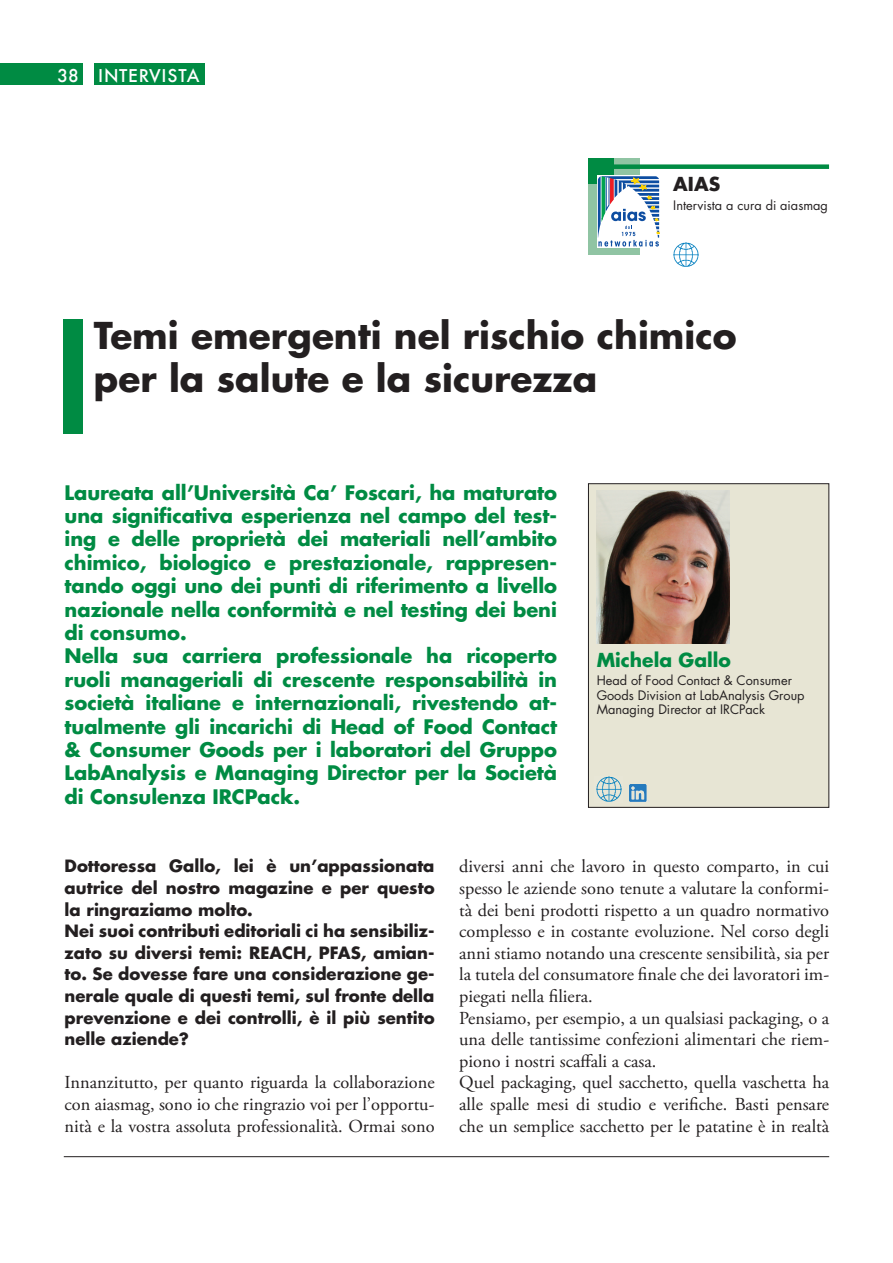
<style>
.page{position:relative;width:893px;height:1263px;background:#fff}
.page>*{position:absolute;margin:0;border:0;box-sizing:border-box;transform-origin:0 0}
.t1{font:700 36px/43.2px "Futura Std";color:#231f20}
.t2{font:700 19.5px/23.4px "Futura Std";letter-spacing:-.005em;color:#008b43}
.t3{font:700 18.75px "Futura Std";color:#008b43}
.t4{font:700 18.75px "Futura Std";color:#231f20}
.t5{font:18.3px/21.6px "Adobe Garamond Pro";color:#231f20;text-align:justify}
.t6{font:500 17.25px "Futura";letter-spacing:.04em;color:#fff}
.t7{font:700 16.5px/21.6px "Futura Std";color:#231f20}
.t8{font:12.75px/14.2px "Futura Std";color:#231f20}
</style>
<div class="page">
<hr style="left:64px;top:1156px;width:765px;height:1px;background:#231f20">
<div style="left:0;top:64px;width:83px;height:21px;background:#008b43"></div>
<div style="left:94px;top:64px;width:111px;height:21px;background:#008b43"></div>
<div style="left:64px;top:319px;width:19px;height:115px;background:#008b43"></div>
<div style="left:588px;top:158px;width:51px;height:97px;background:#90c4a3"></div>
<div style="left:588px;top:158px;width:26px;height:26px;background:#008b43"></div>
<svg style="left:597px;top:175px;width:63px;height:72px"></svg>
<svg style="left:598px;top:176px;width:61px;height:71px"></svg>
<div style="left:588px;top:164px;width:241px;height:5px;background:#008b43"></div>
<div style="left:588px;top:484px;width:241px;height:323px;background:#e7e5d4"></div>
<div style="left:588px;top:483px;width:241px;height:324px;border:1px solid #231f20"></div>
<img style="left:597px;top:490px;width:132px;height:153px">
<img style="left:673px;top:242px;width:26px;height:25px">
<img style="left:596px;top:776px;width:26px;height:26px">
<img style="left:629px;top:784px;width:20px;height:17px">
<p class="t6" style="left:57px;top:63px;width:144px">38 INTERVISTA</p>
<p class="t4" style="left:673px;top:171px;width:48px">AIAS</p>
<p class="t8" style="left:673px;top:198px;width:156px">Intervista a cura di aiasmag</p>
<h1 class="t1" style="left:94px;top:313px;width:644px">Temi emergenti nel rischio chimico per la salute e la sicurezza</h1>
<p class="t2" style="left:65px;top:480px;width:494px">Laureata all’Università Ca’ Foscari, ha maturato una significativa esperienza nel campo del test&shy;ing e delle proprietà dei materiali nell’ambito chimico, biologico e prestazionale, rappresen&shy;tando oggi uno dei punti di riferimento a livello nazionale nella conformità e nel testing dei beni di consumo.<br>Nella sua carriera professionale ha ricoperto ruoli manageriali di crescente responsabilità in società italiane e internazionali, rivestendo at&shy;tualmente gli incarichi di Head of Food Contact &amp; Consumer Goods per i laboratori del Gruppo LabAnalysis e Managing Director per la Società di Consulenza IRCPack.</p>
<p class="t3" style="left:597px;top:647px;width:136px">Michela Gallo</p>
<p class="t8" style="left:597px;top:674px;width:209px">Head of Food Contact &amp; Consumer<br>Goods Division at LabAnalysis Group<br>Managing Director at IRCPack</p>
<p class="t7" style="left:65px;top:855px;width:371px">Dottoressa Gallo, lei è un’appassionata autrice del nostro magazine e per questo la ringraziamo molto.<br>Nei suoi contributi editoriali ci ha sensibiliz&shy;zato su diversi temi: REACH, PFAS, amian&shy;to. Se dovesse fare una considerazione ge&shy;nerale quale di questi temi, sul fronte della prevenzione e dei controlli, è il più sentito nelle aziende?</p>
<p class="t5" style="left:65px;top:1072px;width:371px">Innanzitutto, per quanto riguarda la collaborazione con aiasmag, sono io che ringrazio voi per l’opportu&shy;nità e la vostra assoluta professionalità. Ormai sono</p>
<p class="t5" style="left:459px;top:856px;width:371px;text-align:left">diversi anni che lavoro in questo comparto, in cui spesso le aziende sono tenute a valutare la conformi&shy;tà dei beni prodotti rispetto a un quadro normativo complesso e in costante evoluzione. Nel corso degli anni stiamo notando una crescente sensibilità, sia per la tutela del consumatore finale che dei lavoratori im&shy;piegati nella filiera.<br>Pensiamo, per esempio, a un qualsiasi packaging, o a una delle tantissime confezioni alimentari che riem&shy;piono i nostri scaffali a casa.<br>Quel packaging, quel sacchetto, quella vaschetta ha alle spalle mesi di studio e verifiche. Basti pensare che un semplice sacchetto per le patatine è in realtà</p>
</div>
